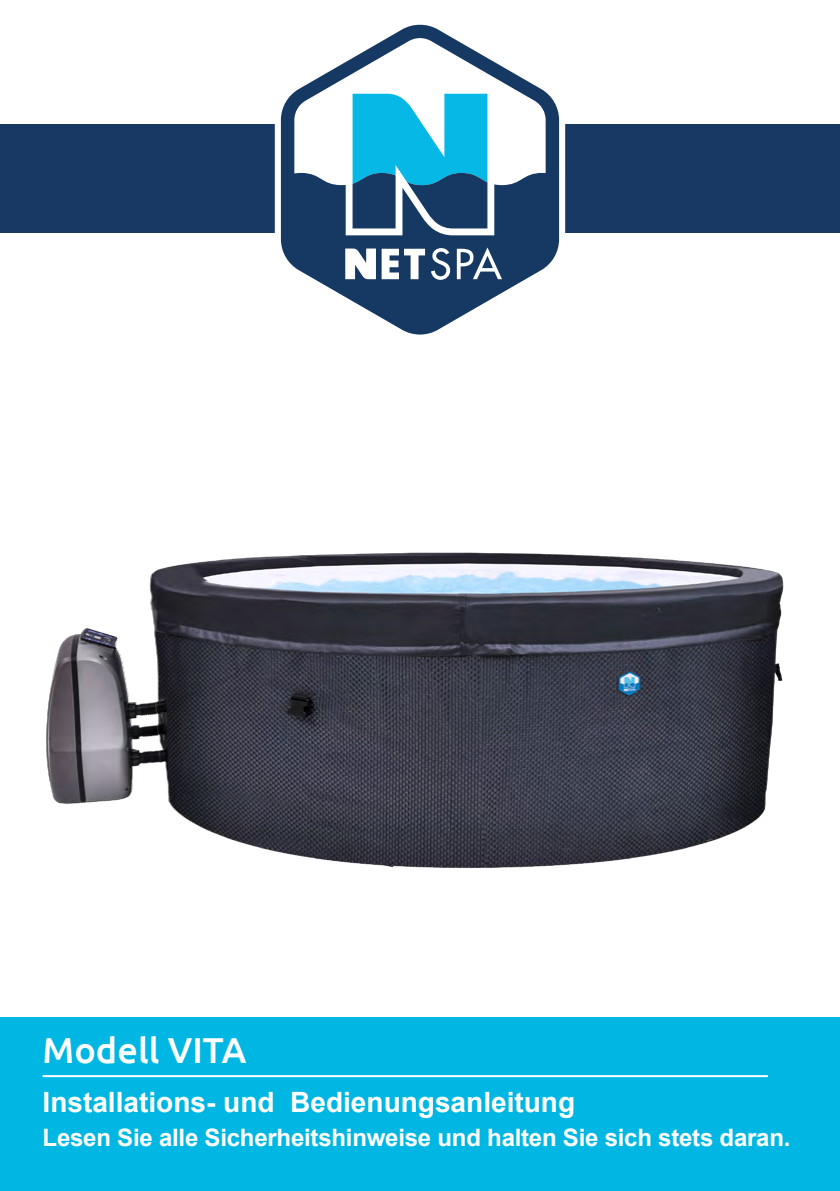
<style>
.page{position:relative;width:840px;height:1191px;background:#fff}
.page>*{position:absolute;margin:0;border:0;box-sizing:border-box;transform-origin:0 0}
.t1{font:500 36px "Ubuntu";color:#fff}
.t2{font:700 28px "Arial";color:#fff}
.t3{font:700 24px "Arial";letter-spacing:-.01em;color:#fff}
</style>
<div class="page">
<div style="left:0;top:1017px;width:839px;height:174px;background:#00b7e4"></div>
<div style="left:0;top:125px;width:839px;height:108px;background:#183964"></div>
<svg style="left:274px;top:112px;width:291px;height:223px"></svg>
<svg style="left:281px;top:24px;width:277px;height:310px"></svg>
<svg style="left:352px;top:94px;width:135px;height:134px"></svg>
<svg style="left:431px;top:248px;width:19px;height:32px"></svg>
<svg style="left:456px;top:247px;width:45px;height:32px"></svg>
<svg style="left:345px;top:248px;width:80px;height:31px"></svg>
<hr style="left:43px;top:1075px;width:724px;height:2px;background:#fff">
<img style="left:46px;top:552px;width:738px;height:316px">
<h1 class="t1" style="left:43px;top:1027px;width:205px">Modell VITA</h1>
<p class="t2" style="left:43px;top:1082px;width:534px">Installations- und Bedienungsanleitung</p>
<p class="t3" style="left:43px;top:1120px;width:749px">Lesen Sie alle Sicherheitshinweise und halten Sie sich stets daran.</p>
</div>
